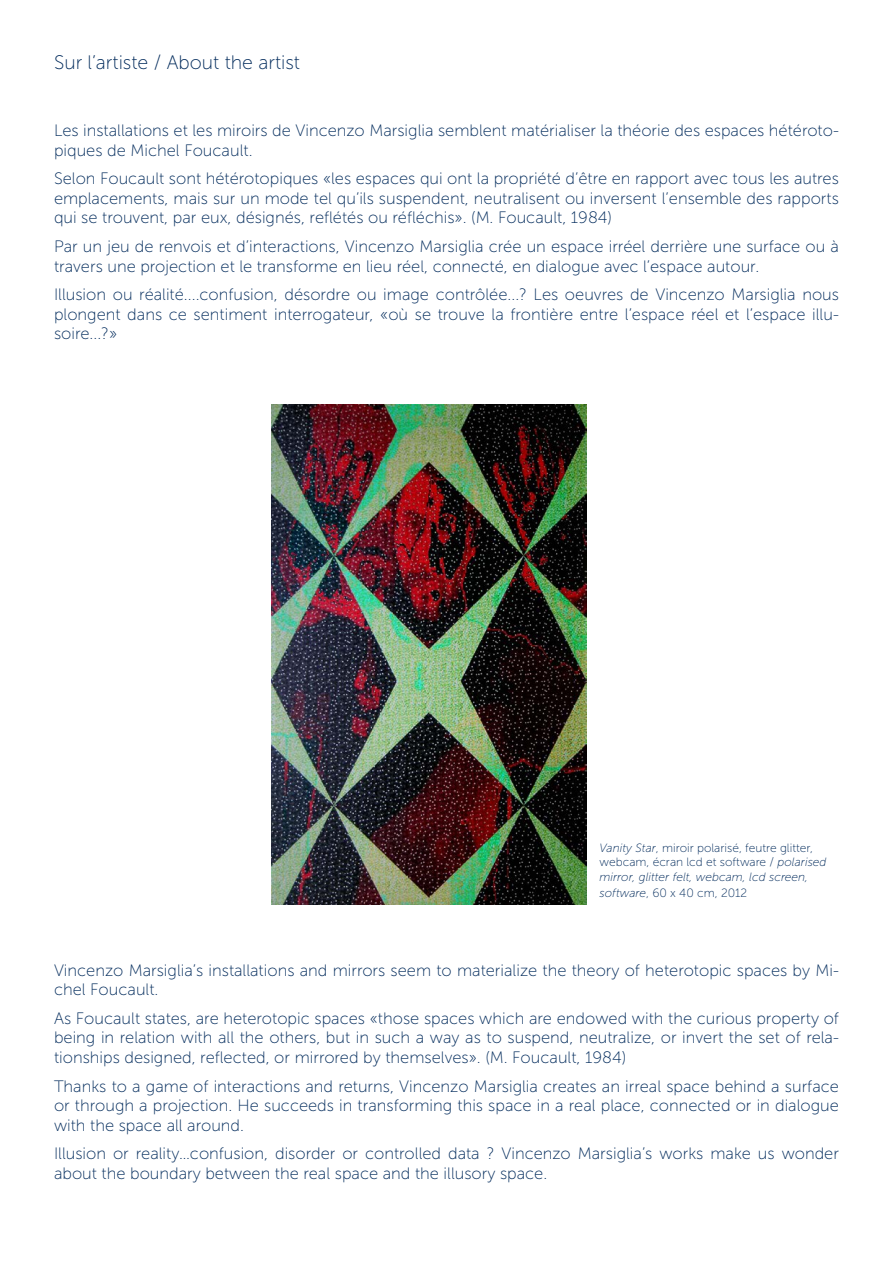
<style>
.page{position:relative;width:893px;height:1263px;background:#fff}
.page>*{position:absolute;margin:0;border:0;box-sizing:border-box;transform-origin:0 0}
.t1{font:19.5px "Museo Sans 100";color:#002a5b}
.t2{font:16.5px/19.8px "Museo Sans 100";color:#002a5b}
.t3{font:12px/14.4px "Museo Sans 100";color:#002a5b}
.s1{font-style:italic}
</style>
<div class="page">
<img style="left:272px;top:405px;width:315px;height:500px">
<p class="t1" style="left:54px;top:52px;width:248px">Sur l’artiste / About the artist</p>
<p class="t2" style="left:54px;top:120px;width:786px">Les installations et les miroirs de Vincenzo Marsiglia semblent matérialiser la théorie des espaces hétéroto&shy;piques de Michel Foucault.</p>
<p class="t2" style="left:54px;top:168px;width:786px;text-align:justify">Selon Foucault sont hétérotopiques «les espaces qui ont la propriété d’être en rapport avec tous les autres emplacements, mais sur un mode tel qu’ils suspendent, neutralisent ou inversent l’ensemble des rapports qui se trouvent, par eux, désignés, reflétés ou réfléchis». (M. Foucault, 1984)</p>
<p class="t2" style="left:54px;top:236px;width:786px">Par un jeu de renvois et d’interactions, Vincenzo Marsiglia crée un espace irréel derrière une surface ou à travers une projection et le transforme en lieu réel, connecté, en dialogue avec l’espace autour.</p>
<p class="t2" style="left:54px;top:284px;width:786px;text-align:justify">Illusion ou réalité....confusion, désordre ou image contrôlée...? Les oeuvres de Vincenzo Marsiglia nous plongent dans ce sentiment interrogateur, «où se trouve la frontière entre l’espace réel et l’espace illu&shy;soire...?»</p>
<p class="t3" style="left:600px;top:841px;width:229px"><span class="s1">Vanity Star</span>, miroir polarisé, feutre glitter, webcam, écran lcd et software / <span class="s1">polarised mirror, glitter felt, webcam, lcd screen,</span></p>
<p class="t3" style="left:600px;top:886px;width:149px"><span class="s1">software</span>, 60 x 40 cm, 2012</p>
<p class="t2" style="left:54px;top:960px;width:786px">Vincenzo Marsiglia’s installations and mirrors seem to materialize the theory of heterotopic spaces by Mi&shy;chel Foucault.</p>
<p class="t2" style="left:54px;top:1008px;width:786px;text-align:justify">As Foucault states, are heterotopic spaces «those spaces which are endowed with the curious property of being in relation with all the others, but in such a way as to suspend, neutralize, or invert the set of rela&shy;tionships designed, reflected, or mirrored by themselves». (M. Foucault, 1984)</p>
<p class="t2" style="left:54px;top:1076px;width:786px;text-align:justify">Thanks to a game of interactions and returns, Vincenzo Marsiglia creates an irreal space behind a surface or through a projection. He succeeds in transforming this space in a real place, connected or in dialogue with the space all around.</p>
<p class="t2" style="left:54px;top:1144px;width:786px">Illusion or reality…confusion, disorder or controlled data ? Vincenzo Marsiglia’s works make us wonder about the boundary between the real space and the illusory space.</p>
</div>
